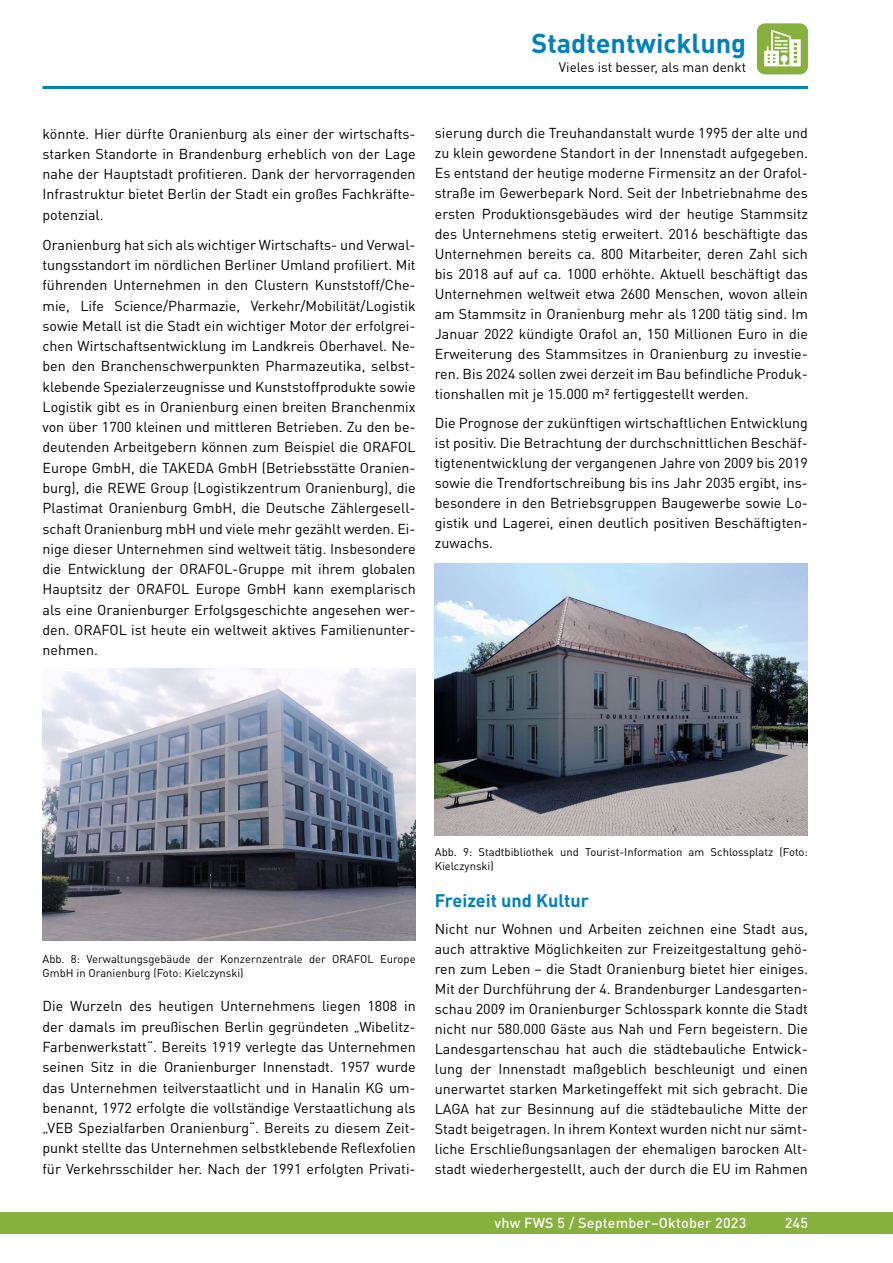
<style>
.page{position:relative;width:893px;height:1263px;background:#fff}
.page>*{position:absolute;margin:0;border:0;box-sizing:border-box;transform-origin:0 0}
.t1{font:700 27px "DIN Pro";color:#0080bc}
.t2{font:700 18px "DIN Pro";color:#0080bc}
.t3{font:14.25px/20.2px "DIN Pro";color:#000;text-align:justify}
.t4{font:500 14.25px "DIN Pro";letter-spacing:.015em;color:#fff}
.t5{font:13.5px "DIN Pro";color:#000}
.t6{font:11.25px/14px "DIN Pro";color:#000}
</style>
<div class="page">
<div style="left:0;top:1212px;width:893px;height:21px;background:#87b13f"></div>
<hr style="left:43px;top:86px;width:765px;height:3px;background:#0080bc">
<div style="left:757px;top:23px;width:51px;height:51px;background:#87b13f;border-radius:8px"></div>
<svg style="left:764px;top:30px;width:37px;height:36px"></svg>
<img style="left:43px;top:669px;width:373px;height:272px">
<img style="left:435px;top:563px;width:373px;height:273px">
<h1 class="t1" style="left:531px;top:25px;width:216px">Stadtentwicklung</h1>
<p class="t5" style="left:559px;top:58px;width:189px">Vieles ist besser, als man denkt</p>
<p class="t3" style="left:43px;top:123px;width:375px">könnte. Hier dürfte Oranienburg als einer der wirtschafts&shy;starken Standorte in Brandenburg erheblich von der Lage nahe der Hauptstadt profitieren. Dank der hervorragenden Infrastruktur bietet Berlin der Stadt ein großes Fachkräfte&shy;potenzial.</p>
<p class="t3" style="left:43px;top:234px;width:375px">Oranienburg hat sich als wichtiger Wirtschafts- und Verwal&shy;tungsstandort im nördlichen Berliner Umland profiliert. Mit führenden Unternehmen in den Clustern Kunststoff/Che&shy;mie, Life Science/Pharmazie, Verkehr/Mobilität/Logistik sowie Metall ist die Stadt ein wichtiger Motor der erfolgrei&shy;chen Wirtschaftsentwicklung im Landkreis Oberhavel. Ne&shy;ben den Branchenschwerpunkten Pharmazeutika, selbst&shy;klebende Spezialerzeugnisse und Kunststoffprodukte sowie Logistik gibt es in Oranienburg einen breiten Branchenmix von über 1700 kleinen und mittleren Betrieben. Zu den be&shy;deutenden Arbeitgebern können zum Beispiel die ORAFOL Europe GmbH, die TAKEDA GmbH (Betriebsstätte Oranien&shy;burg), die REWE Group (Logistikzentrum Oranienburg), die Plastimat Oranienburg GmbH, die Deutsche Zählergesell&shy;schaft Oranienburg mbH und viele mehr gezählt werden. Ei&shy;nige dieser Unternehmen sind weltweit tätig. Insbesondere die Entwicklung der ORAFOL-Gruppe mit ihrem globalen Hauptsitz der ORAFOL Europe GmbH kann exemplarisch als eine Oranienburger Erfolgsgeschichte angesehen wer&shy;den. ORAFOL ist heute ein weltweit aktives Familienunter&shy;nehmen.</p>
<p class="t3" style="left:435px;top:123px;width:375px">sierung durch die Treuhandanstalt wurde 1995 der alte und zu klein gewordene Standort in der Innenstadt aufgegeben.<br>Es entstand der heutige moderne Firmensitz an der Orafol&shy;straße im Gewerbepark Nord. Seit der Inbetriebnahme des ersten Produktionsgebäudes wird der heutige Stammsitz des Unternehmens stetig erweitert. 2016 beschäftigte das Unternehmen bereits ca. 800 Mitarbeiter, deren Zahl sich bis 2018 auf auf ca. 1000 erhöhte. Aktuell beschäftigt das Unternehmen weltweit etwa 2600 Menschen, wovon allein am Stammsitz in Oranienburg mehr als 1200 tätig sind. Im Januar 2022 kündigte Orafol an, 150 Millionen Euro in die Erweiterung des Stammsitzes in Oranienburg zu investie&shy;ren. Bis 2024 sollen zwei derzeit im Bau befindliche Produk&shy;tionshallen mit je 15.000 m² fertiggestellt werden.</p>
<p class="t3" style="left:435px;top:413px;width:375px">Die Prognose der zukünftigen wirtschaftlichen Entwicklung ist positiv. Die Betrachtung der durchschnittlichen Beschäf&shy;tigtenentwicklung der vergangenen Jahre von 2009 bis 2019 sowie die Trendfortschreibung bis ins Jahr 2035 ergibt, ins&shy;besondere in den Betriebsgruppen Baugewerbe sowie Lo&shy;gistik und Lagerei, einen deutlich positiven Beschäftigten&shy;zuwachs.</p>
<p class="t6" style="left:43px;top:951px;width:375px">Abb. 8: Verwaltungsgebäude der Konzernzentrale der ORAFOL Europe<br>GmbH in Oranienburg (Foto: Kielczynski)</p>
<p class="t3" style="left:43px;top:996px;width:375px">Die Wurzeln des heutigen Unternehmens liegen 1808 in der damals im preußischen Berlin gegründeten „Wibelitz-Farbenwerkstatt“. Bereits 1919 verlegte das Unternehmen seinen Sitz in die Oranienburger Innenstadt. 1957 wurde das Unternehmen teilverstaatlicht und in Hanalin KG um&shy;benannt, 1972 erfolgte die vollständige Verstaatlichung als „VEB Spezialfarben Oranienburg“. Bereits zu diesem Zeit&shy;punkt stellte das Unternehmen selbstklebende Reflexfolien für Verkehrsschilder her. Nach der 1991 erfolgten Privati-</p>
<p class="t6" style="left:435px;top:844px;width:375px">Abb. 9: Stadtbibliothek und Tourist-Information am Schlossplatz (Foto:<br>Kielczynski)</p>
<p class="t2" style="left:435px;top:888px;width:156px">Freizeit und Kultur</p>
<p class="t3" style="left:435px;top:918px;width:375px">Nicht nur Wohnen und Arbeiten zeichnen eine Stadt aus, auch attraktive Möglichkeiten zur Freizeitgestaltung gehö&shy;ren zum Leben – die Stadt Oranienburg bietet hier einiges.<br>Mit der Durchführung der 4. Brandenburger Landesgarten&shy;schau 2009 im Oranienburger Schlosspark konnte die Stadt nicht nur 580.000 Gäste aus Nah und Fern begeistern. Die Landesgartenschau hat auch die städtebauliche Entwick&shy;lung der Innenstadt maßgeblich beschleunigt und einen unerwartet starken Marketingeffekt mit sich gebracht. Die LAGA hat zur Besinnung auf die städtebauliche Mitte der Stadt beigetragen. In ihrem Kontext wurden nicht nur sämt&shy;liche Erschließungsanlagen der ehemaligen barocken Alt&shy;stadt wiederhergestellt, auch der durch die EU im Rahmen</p>
<p class="t4" style="left:494px;top:1213px;width:253px">vhw FWS 5 / September–Oktober 2023</p>
<p class="t4" style="left:785px;top:1213px;width:25px">245</p>
</div>
